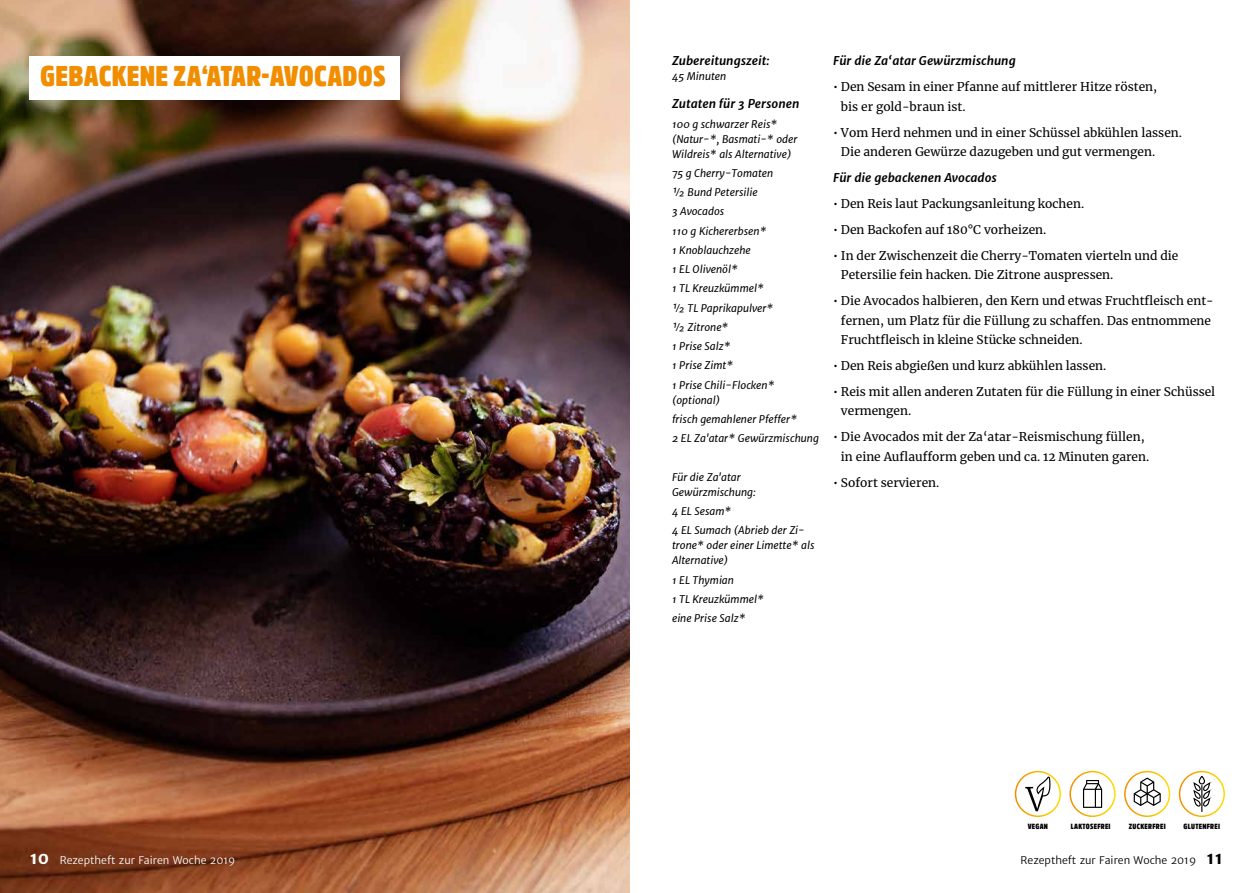
<style>
.page{position:relative;width:1259px;height:893px;background:#fff}
.page>*{position:absolute;margin:0;border:0;box-sizing:border-box;transform-origin:0 0}
.t1{font:900 28.5px "Amsi Pro Cond";letter-spacing:.01em;color:#f18e00}
.t2{font:12px/19.5px "Merriweather";color:#000}
.t3{font:italic 700 12px "Merriweather Sans";color:#000}
.t4{font:italic 10.5px/19.2px "Merriweather Sans";color:#000}
.t5{font:10.5px "Merriweather Sans";color:#000}
.t6{font:10.5px "Merriweather Sans";color:#fff}
.t7{font:900 7.5px "Amsi Pro Cond";letter-spacing:.04em;color:#000}
.s1{font-weight:700;font-size:16.5px}
</style>
<div class="page">
<img style="left:0;top:0;width:629px;height:893px">
<div style="left:30px;top:57px;width:370px;height:43px;background:#fff"></div>
<svg style="left:1083px;top:780px;width:19px;height:28px"></svg>
<div style="left:1069px;top:771px;width:46px;height:46px;border:2px solid #fff;border-radius:50%"></div>
<svg style="left:1025px;top:776px;width:26px;height:35px"></svg>
<div style="left:1014px;top:771px;width:47px;height:46px;border:2px solid #fff;border-radius:50%"></div>
<svg style="left:1133px;top:777px;width:27px;height:29px"></svg>
<div style="left:1124px;top:771px;width:46px;height:46px;border:2px solid #fff;border-radius:50%"></div>
<svg style="left:1193px;top:776px;width:17px;height:36px"></svg>
<div style="left:1178px;top:771px;width:47px;height:46px;border:2px solid #fff;border-radius:50%"></div>
<h1 class="t1" style="left:40px;top:56px;width:347px">GEBACKENE ZA‘ATAR-AVOCADOS</h1>
<p class="t6" style="left:30px;top:854px;width:207px"><span class="s1">10</span> Rezeptheft zur Fairen Woche 2019</p>
<p class="t3" style="left:672px;top:54px;width:99px">Zubereitungszeit:</p>
<p class="t4" style="left:672px;top:67px;width:56px">45 Minuten</p>
<p class="t3" style="left:672px;top:97px;width:129px">Zutaten für 3 Personen</p>
<p class="t4" style="left:672px;top:116px;width:127px;line-height:15px">100 g schwarzer Reis* (Natur-*, Basmati-* oder<br>Wildreis* als Alternative)</p>
<p class="t4" style="left:672px;top:164px;width:104px">75 g Cherry-Tomaten ½ Bund Petersilie<br>3 Avocados<br>110 g Kichererbsen*<br>1 Knoblauchzehe<br>1 EL Olivenöl*<br>1 TL Kreuzkümmel* ½ TL Paprikapulver* ½ Zitrone*<br>1 Prise Salz*<br>1 Prise Zimt*<br>1 Prise Chili-Flocken*</p>
<p class="t4" style="left:672px;top:390px;width:148px">(optional)<br>frisch gemahlener Pfeffer*<br>2 EL Za'atar* Gewürzmischung</p>
<p class="t4" style="left:672px;top:469px;width:85px;line-height:15px">Für die Za'atar<br>Gewürzmischung:</p>
<p class="t4" style="left:672px;top:502px;width:134px">4 EL Sesam*<br>4 EL Sumach (Abrieb der Zi-</p>
<p class="t4" style="left:672px;top:538px;width:144px;line-height:15px">trone* oder einer Limette* als<br>Alternative)</p>
<p class="t4" style="left:672px;top:570px;width:93px">1 EL Thymian<br>1 TL Kreuzkümmel* eine Prise Salz*</p>
<p class="t3" style="left:833px;top:54px;width:184px">Für die Za‘atar Gewürzmischung</p>
<p class="t2" style="left:841px;top:77px;width:318px;text-indent:-8px">• Den Sesam in einer Pfanne auf mittlerer Hitze rösten, bis er gold-braun ist.</p>
<p class="t2" style="left:841px;top:122px;width:342px;text-indent:-8px">• Vom Herd nehmen und in einer Schüssel abkühlen lassen.<br>Die anderen Gewürze dazugeben und gut vermengen.</p>
<p class="t3" style="left:833px;top:170px;width:165px">Für die gebackenen Avocados</p>
<p class="t2" style="left:833px;top:193px;width:252px">• Den Reis laut Packungsanleitung kochen.</p>
<p class="t2" style="left:833px;top:219px;width:215px">• Den Backofen auf 180°C vorheizen.</p>
<p class="t2" style="left:841px;top:245px;width:339px;text-indent:-8px">• In der Zwischenzeit die Cherry-Tomaten vierteln und die<br>Petersilie fein hacken. Die Zitrone auspressen.</p>
<p class="t2" style="left:841px;top:291px;width:374px;text-indent:-8px">• Die Avocados halbieren, den Kern und etwas Fruchtfleisch ent&shy;fernen, um Platz für die Füllung zu schaffen. Das entnommene<br>Fruchtfleisch in kleine Stücke schneiden.</p>
<p class="t2" style="left:833px;top:355px;width:275px">• Den Reis abgießen und kurz abkühlen lassen.</p>
<p class="t2" style="left:841px;top:381px;width:376px;text-indent:-8px">• Reis mit allen anderen Zutaten für die Füllung in einer Schüssel vermengen.</p>
<p class="t2" style="left:841px;top:427px;width:310px;text-indent:-8px">• Die Avocados mit der Za‘atar-Reismischung füllen, in eine Auflaufform geben und ca. 12 Minuten garen.</p>
<p class="t2" style="left:833px;top:472px;width:108px">• Sofort servieren.</p>
<p class="t7" style="left:1027px;top:821px;width:22px">VEGAN</p>
<p class="t7" style="left:1070px;top:821px;width:41px">LAKTOSEFREI</p>
<p class="t7" style="left:1128px;top:821px;width:38px">ZUCKERFREI</p>
<p class="t7" style="left:1183px;top:821px;width:38px">GLUTENFREI</p>
<p class="t5" style="left:1020px;top:854px;width:204px">Rezeptheft zur Fairen Woche 2019 <span class="s1">11</span></p>
</div>
